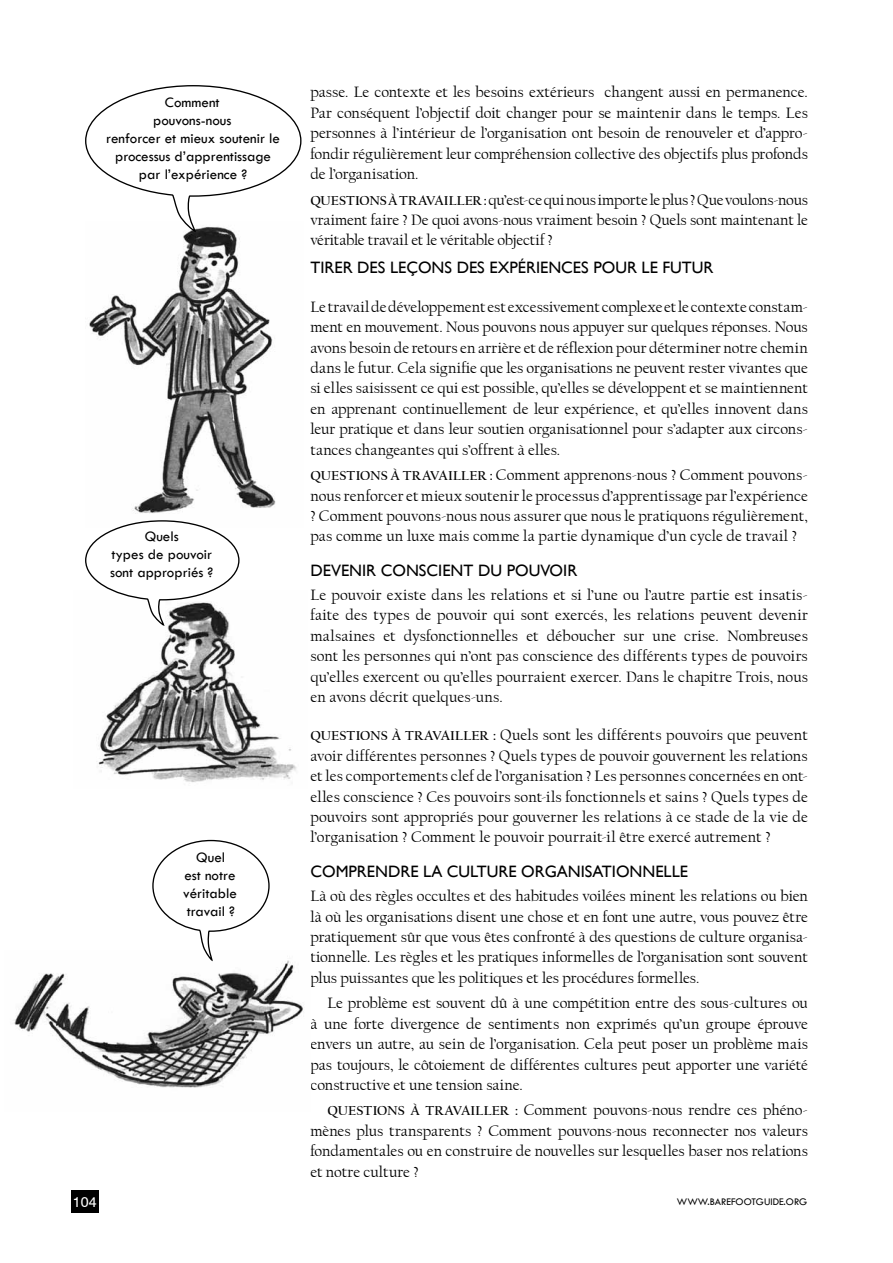
<style>
.page{position:relative;width:893px;height:1263px;background:#fff}
.page>*{position:absolute;margin:0;border:0;box-sizing:border-box;transform-origin:0 0}
.t1{font:16.5px "Gill Sans";color:#000}
.t2{font:15.75px/20.4px "Californian FB";color:#000;text-align:justify}
.t3{font:15px/18px "Tw Cen";color:#000;text-align:center}
.t4{font:14.4px "Swiss 721 BT";color:#fff}
.t5{font:10.5px "Tw Cen";color:#000}
.s1{font-weight:700;font-size:13.5px}
</style>
<div class="page">
<div style="left:71px;top:1191px;width:28px;height:22px;background:#000"></div>
<img style="left:89px;top:232px;width:187px;height:282px">
<img style="left:98px;top:626px;width:199px;height:156px">
<img style="left:14px;top:960px;width:290px;height:128px">
<svg style="left:85px;top:85px;width:217px;height:147px"></svg>
<svg style="left:85px;top:520px;width:155px;height:106px"></svg>
<svg style="left:152px;top:839px;width:118px;height:122px"></svg>
<p class="t3" style="left:106px;top:94px;width:175px">Comment<br>pouvons-nous<br>renforcer et mieux soutenir le processus d’apprentissage par l’expérience ?</p>
<p class="t3" style="left:110px;top:527px;width:105px">Quels<br>types de pouvoir sont appropriés ?</p>
<p class="t3" style="left:183px;top:848px;width:55px">Quel<br>est notre véritable travail ?</p>
<p class="t2" style="left:310px;top:82px;width:499px">passe. Le contexte et les besoins extérieurs changent aussi en permanence.<br>Par conséquent l’objectif doit changer pour se maintenir dans le temps. Les personnes à l’intérieur de l’organisation ont besoin de renouveler et d’appro&shy;fondir régulièrement leur compréhension collective des objectifs plus profonds de l’organisation.</p>
<p class="t2" style="left:310px;top:189px;width:499px"><span class="s1">QUESTIONS À TRAVAILLER :</span> qu’est-ce qui nous importe le plus ? Que voulons-nous vraiment faire ? De quoi avons-nous vraiment besoin ? Quels sont maintenant le véritable travail et le véritable objectif ?</p>
<p class="t1" style="left:310px;top:258px;width:405px">TIRER DES LEÇONS DES EXPÉRIENCES POUR LE FUTUR</p>
<p class="t2" style="left:310px;top:297px;width:499px">Le travail de développement est excessivement complexe et le contexte constam&shy;ment en mouvement. Nous pouvons nous appuyer sur quelques réponses. Nous avons besoin de retours en arrière et de réflexion pour déterminer notre chemin dans le futur. Cela signifie que les organisations ne peuvent rester vivantes que si elles saisissent ce qui est possible, qu’elles se développent et se maintiennent en apprenant continuellement de leur expérience, et qu’elles innovent dans leur pratique et dans leur soutien organisationnel pour s’adapter aux circons&shy;tances changeantes qui s’offrent à elles.</p>
<p class="t2" style="left:310px;top:465px;width:499px"><span class="s1">QUESTIONS À TRAVAILLER :</span> Comment apprenons-nous ? Comment pouvons&shy;nous renforcer et mieux soutenir le processus d’apprentissage par l’expérience ? Comment pouvons-nous nous assurer que nous le pratiquons régulièrement, pas comme un luxe mais comme la partie dynamique d’un cycle de travail ?</p>
<p class="t1" style="left:310px;top:561px;width:268px">DEVENIR CONSCIENT DU POUVOIR</p>
<p class="t2" style="left:310px;top:585px;width:499px">Le pouvoir existe dans les relations et si l’une ou l’autre partie est insatis&shy;faite des types de pouvoir qui sont exercés, les relations peuvent devenir malsaines et dysfonctionnelles et déboucher sur une crise. Nombreuses sont les personnes qui n’ont pas conscience des différents types de pouvoirs qu’elles exercent ou qu’elles pourraient exercer. Dans le chapitre Trois, nous en avons décrit quelques-uns.</p>
<p class="t2" style="left:310px;top:725px;width:499px"><span class="s1">QUESTIONS À TRAVAILLER :</span> Quels sont les différents pouvoirs que peuvent avoir différentes personnes ? Quels types de pouvoir gouvernent les relations et les comportements clef de l’organisation ? Les personnes concernées en ont&shy;elles conscience ? Ces pouvoirs sont-ils fonctionnels et sains ? Quels types de pouvoirs sont appropriés pour gouverner les relations à ce stade de la vie de l’organisation ? Comment le pouvoir pourrait-il être exercé autrement ?</p>
<p class="t1" style="left:310px;top:862px;width:379px">COMPRENDRE LA CULTURE ORGANISATIONNELLE</p>
<p class="t2" style="left:310px;top:886px;width:499px">Là où des règles occultes et des habitudes voilées minent les relations ou bien là où les organisations disent une chose et en font une autre, vous pouvez être pratiquement sûr que vous êtes confronté à des questions de culture organisa&shy;tionnelle. Les règles et les pratiques informelles de l’organisation sont souvent plus puissantes que les politiques et les procédures formelles.</p>
<p class="t2" style="left:310px;top:993px;width:499px;text-indent:17px">Le problème est souvent dû à une compétition entre des sous-cultures ou à une forte divergence de sentiments non exprimés qu’un groupe éprouve envers un autre, au sein de l’organisation. Cela peut poser un problème mais pas toujours, le côtoiement de différentes cultures peut apporter une variété constructive et une tension saine.</p>
<p class="t2" style="left:310px;top:1100px;width:499px;text-indent:17px"><span class="s1">QUESTIONS À TRAVAILLER :</span> Comment pouvons-nous rendre ces phéno&shy;mènes plus transparents ? Comment pouvons-nous reconnecter nos valeurs fondamentales ou en construire de nouvelles sur lesquelles baser nos relations et notre culture ?</p>
<p class="t4" style="left:73px;top:1193px;width:25px">104</p>
<p class="t5" style="left:677px;top:1196px;width:132px">WWW.BAREFOOTGUIDE.ORG</p>
</div>
